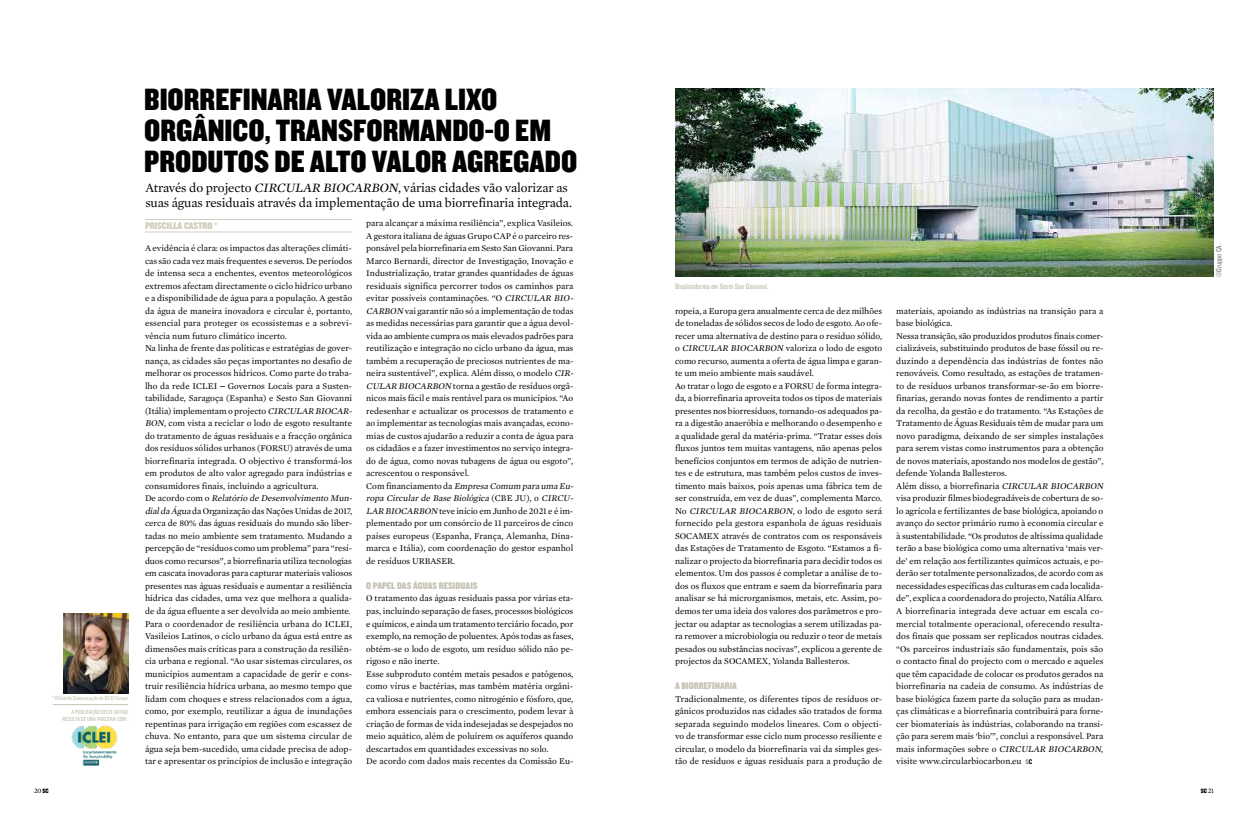
<style>
.page{position:relative;width:1248px;height:817px;background:#fff}
.page>*{position:absolute;margin:0;border:0;box-sizing:border-box;transform-origin:0 0}
.t1{font:32px/31px "Knockout HTF70 Full Welterwt";color:#000}
.t2{font:13px/15px "Mercury Text G1";letter-spacing:-.01em;color:#000}
.t3{font:10px "Knockout HTF70 Full Welterwt";color:#c6c3b5}
.t4{font:10px "Knockout HTF70 Full Welterwt";color:#d0ccbd}
.t5{font:9px/12.5px "Mercury Text G1";color:#000}
.t6{font:8px "Knockout HTF29 Junior Liteweig";color:#bcb9ac}
.t7{font:8px "Knockout HTF29 Junior Liteweig";color:#7d878e}
.t8{font:7px "Mercury Text G1";color:#000}
.t9{font:6.5px "Knockout HTF70 Full Welterwt";color:#000}
.t10{font:6px/7px "Knockout HTF29 Junior Liteweig";color:#c6c3b5;text-align:right}
.s1{font-style:italic}
.s2{font-family:"Arial"}
.s3{font-family:"Knockout HTF50 Welterweight";font-size:7px;color:#7d878e}
.s4{font-family:"Knockout HTF50 Welterweight";font-size:7px}
.s5{font-family:"Knockout HTF70 Full Welterwt";font-size:6.5px}
.s6{font-family:"Mercury Text G1";font-size:7px}
</style>
<div class="page">
<hr style="left:145px;top:219px;width:207px;height:1px;background:#d0ccbd">
<hr style="left:145px;top:232px;width:207px;height:1px;background:#d0ccbd">
<img style="left:71px;top:725px;width:47px;height:41px">
<hr style="left:53px;top:704px;width:75px;height:1px;background:#c6c3b5">
<img style="left:63px;top:613px;width:65px;height:80px">
<img style="left:675px;top:88px;width:538px;height:188px">
<h1 class="t1" style="left:144px;top:85px;width:434px">BIORREFINARIA VALORIZA LIXO<br>ORGÂNICO, TRANSFORMANDO-O EM<br>PRODUTOS DE ALTO VALOR AGREGADO</h1>
<p class="t10" style="left:52px;top:694px;width:78px">* Oficial de Comunicação do ICLEI Europe</p>
<p class="t10" style="left:63px;top:708px;width:67px">A PUBLICAÇÃO DESTE ARTIGO<br>RESULTA DE UMA PARCERIA COM :</p>
<h2 class="t2" style="left:145px;top:180px;width:428px">Através do projecto <span class="s1">CIRCULAR BIOCARBON</span>, várias cidades vão valorizar as suas águas residuais através da implementação de uma biorrefinaria integrada.</h2>
<p class="t4" style="left:145px;top:220px;width:74px">PRISCILLA CASTRO *</p>
<p class="t5" style="left:145px;top:242px;width:210px">A evidência é clara: os impactos das alterações climáti&shy;cas são cada vez mais frequentes e severos. De períodos de intensa seca a enchentes, eventos meteorológicos extremos afectam directamente o ciclo hídrico urbano e a disponibilidade de água para a população. A gestão da água de maneira inovadora e circular é, portanto, essencial para proteger os ecossistemas e a sobrevi&shy;vência num futuro climático incerto.<br>Na linha de frente das políticas e estratégias de gover&shy;nança, as cidades são peças importantes no desafio de melhorar os processos hídricos. Como parte do traba&shy;lho da rede ICLEI <span class="s2">‒</span> Governos Locais para a Susten&shy;tabilidade, Saragoça (Espanha) e Sesto San Giovanni (Itália) implementam o projecto <span class="s1">CIRCULAR BIOCAR-BON</span>, com vista a reciclar o lodo de esgoto resultante do tratamento de águas residuais e a fracção orgânica dos resíduos sólidos urbanos (FORSU) através de uma biorrefinaria integrada. O objectivo é transformá-los em produtos de alto valor agregado para indústrias e consumidores finais, incluindo a agricultura.<br>D e a c o r d o c o m o <span class="s1">Relatório de Desenvolvimento Mun&shy;dialda Água</span> da Organização das Nações Unidas de 2017, cerca de 80% das águas residuais do mundo são liber&shy;tadas no meio ambiente sem tratamento. Mudando a percepção de “resíduos como um problema” para “resí&shy;duos como recursos”, a biorrefinaria utiliza tecnologias em cascata inovadoras para capturar materiais valiosos presentes nas águas residuais e aumentar a resiliência hídrica das cidades, uma vez que melhora a qualida&shy;de da água efluente a ser devolvida ao meio ambiente.<br>Para o coordenador de resiliência urbana do ICLEI, Vasileios Latinos, o ciclo urbano da água está entre as dimensões mais críticas para a construção da resiliên&shy;cia urbana e regional. “Ao usar sistemas circulares, os municípios aumentam a capacidade de gerir e cons&shy;truir resiliência hídrica urbana, ao mesmo tempo que lidam com choques e stress relacionados com a água, como, por exemplo, reutilizar a água de inundações repentinas para irrigação em regiões com escassez de chuva. No entanto, para que um sistema circular de água seja bem-sucedido, uma cidade precisa de adop&shy;tar e apresentar os princípios de inclusão e integração</p>
<p class="t5" style="left:366px;top:217px;width:210px">para alcançar a máxima resiliência”, explica Vasileios.<br>A gestora italiana de águas Grupo CAP é o parceiro res&shy;ponsável pela biorrefinaria em Sesto San Giovanni. Para Marco Bernardi, director de Investigação, Inovação e Industrialização, tratar grandes quantidades de águas residuais significa percorrer todos os caminhos para evitar possíveis contaminações. “O <span class="s1">CIRCULAR BIO-CARBON</span> vai garantir não só a implementação de todas as medidas necessárias para garantir que a água devol&shy;vida ao ambiente cumpra os mais elevados padrões para reutilização e integração no ciclo urbano da água, mas também a recuperação de preciosos nutrientes de ma&shy;neira sustentável”, explica. Além disso, o modelo <span class="s1">CIR-CULAR BIOCARBON</span> torna a gestão de resíduos orgâ&shy;nicos mais fácil e mais rentável para os municípios. “Ao redesenhar e actualizar os processos de tratamento e ao implementar as tecnologias mais avançadas, econo&shy;mias de custos ajudarão a reduzir a conta de água para os cidadãos e a fazer investimentos no serviço integra&shy;do de água, como novas tubagens de água ou esgoto”, acrescentou o responsável.<br>C o m fi n an c i am e nt o d a <span class="s1">Empresa Comum para uma Eu&shy;ropa Circular de Base Biológica</span> ( C B E J U ) , o <span class="s1">CIRCU-LAR BIOCARBON</span> teve início em Junho de 2021 e é im&shy;plementado por um consórcio de 11 parceiros de cinco países europeus (Espanha, França, Alemanha, Dina&shy;marca e Itália), com coordenação do gestor espanhol de resíduos URBASER.</p>
<p class="t3" style="left:366px;top:580px;width:113px">O PAPEL DAS ÁGUAS RESIDUAIS</p>
<p class="t5" style="left:366px;top:592px;width:209px">O tratamento das águas residuais passa por várias eta&shy;pas, incluindo separação de fases, processos biológicos e químicos, e ainda um tratamento terciário focado, por exemplo, na remoção de poluentes. Após todas as fases, obtém-se o lodo de esgoto, um resíduo sólido não pe&shy;rigoso e não inerte.<br>Esse subproduto contém metais pesados e patógenos, como vírus e bactérias, mas também matéria orgâni&shy;ca valiosa e nutrientes, como nitrogénio e fósforo, que, embora essenciais para o crescimento, podem levar à criação de formas de vida indesejadas se despejados no meio aquático, além de poluírem os aquíferos quando descartados em quantidades excessivas no solo.<br>De acordo com dados mais recentes da Comissão Eu-</p>
<p class="t6" style="left:675px;top:282px;width:95px">Bioplataforma em Sesto San Giovanni.</p>
<p class="t5" style="left:675px;top:304px;width:209px">ropeia, a Europa gera anualmente cerca de dez milhões de toneladas de sólidos secos de lodo de esgoto. Ao ofe&shy;recer uma alternativa de destino para o resíduo sólido, o <span class="s1">CIRCULAR BIOCARBON</span> valoriza o lodo de esgoto como recurso, aumenta a oferta de água limpa e garan&shy;te um meio ambiente mais saudável.<br>Ao tratar o logo de esgoto e a FORSU de forma integra&shy;da, a biorrefinaria aproveita todos os tipos de materiais presentes nos biorresíduos, tornando-os adequados pa&shy;ra a digestão anaeróbia e melhorando o desempenho e a qualidade geral da matéria-prima. “Tratar esses dois fluxos juntos tem muitas vantagens, não apenas pelos benefícios conjuntos em termos de adição de nutrien&shy;tes e de estrutura, mas também pelos custos de inves&shy;timento mais baixos, pois apenas uma fábrica tem de ser construída, em vez de duas”, complementa Marco.<br>N o <span class="s1">CIRCULAR BIOCARBON</span>, o l o d o d e e s g o t o s e r á fornecido pela gestora espanhola de águas residuais SOCAMEX através de contratos com os responsáveis das Estações de Tratamento de Esgoto. “Estamos a fi&shy;nalizar o projecto da biorrefinaria para decidir todos os elementos. Um dos passos é completar a análise de to&shy;dos os fluxos que entram e saem da biorrefinaria para analisar se há microrganismos, metais, etc. Assim, po&shy;demos ter uma ideia dos valores dos parâmetros e pro&shy;jectar ou adaptar as tecnologias a serem utilizadas pa&shy;ra remover a microbiologia ou reduzir o teor de metais pesados ou substâncias nocivas”, explicou a gerente de projectos da SOCAMEX, Yolanda Ballesteros.</p>
<p class="t3" style="left:675px;top:680px;width:63px">A BIORREFINARIA</p>
<p class="t5" style="left:675px;top:692px;width:209px;text-align:justify">Tradicionalmente, os diferentes tipos de resíduos or&shy;gânicos produzidos nas cidades são tratados de forma separada seguindo modelos lineares. Com o objecti&shy;vo de transformar esse ciclo num processo resiliente e circular, o modelo da biorrefinaria vai da simples ges&shy;tão de resíduos e águas residuais para a produção de</p>
<p class="t5" style="left:896px;top:304px;width:210px">materiais, apoiando as indústrias na transição para a base biológica.<br>Nessa transição, são produzidos produtos finais comer&shy;cializáveis, substituindo produtos de base fóssil ou re&shy;duzindo a dependência das indústrias de fontes não renováveis. Como resultado, as estações de tratamen&shy;to de resíduos urbanos transformar-se-ão em biorre&shy;finarias, gerando novas fontes de rendimento a partir da recolha, da gestão e do tratamento. “As Estações de Tratamento de Águas Residuais têm de mudar para um novo paradigma, deixando de ser simples instalações para serem vistas como instrumentos para a obtenção de novos materiais, apostando nos modelos de gestão”, defende Yolanda Ballesteros.<br>Além disso, a biorrefinaria <span class="s1">CIRCULAR BIOCARBON </span>visa produzir filmes biodegradáveis de cobertura de so&shy;lo agrícola e fertilizantes de base biológica, apoiando o avanço do sector primário rumo à economia circular e à sustentabilidade. “Os produtos de altíssima qualidade terão a base biológica como uma alternativa ‘mais ver&shy;de’ em relação aos fertilizantes químicos actuais, e po&shy;derão ser totalmente personalizados, de acordo com as necessidades específicas das culturas em cada localida&shy;de”, explica a coordenadora do projecto, Natália Alfaro.<br>A biorrefinaria integrada deve actuar em escala co&shy;mercial totalmente operacional, oferecendo resulta&shy;dos finais que possam ser replicados noutras cidades. “Os parceiros industriais são fundamentais, pois são o contacto final do projecto com o mercado e aqueles que têm capacidade de colocar os produtos gerados na biorrefinaria na cadeia de consumo. As indústrias de base biológica fazem parte da solução para as mudan&shy;ças climáticas e a biorrefinaria contribuirá para forne&shy;cer biomateriais às indústrias, colaborando na transi&shy;ção para serem mais ‘bio’”, conclui a responsável. Para mais informações sobre o <span class="s1">CIRCULAR BIOCARBON</span>, visite www.circularbiocarbon.eu <span class="s3">S</span><span class="s4">C</span></p>
<p class="t7" style="left:1214px;top:277px;width:35px;rotate:-90deg">©Gruppo CA.</p>
<p class="t8" style="left:34px;top:786px;width:16px">20 <span class="s5">SC</span></p>
<p class="t9" style="left:1200px;top:787px;width:15px">SC <span class="s6">21</span></p>
</div>
